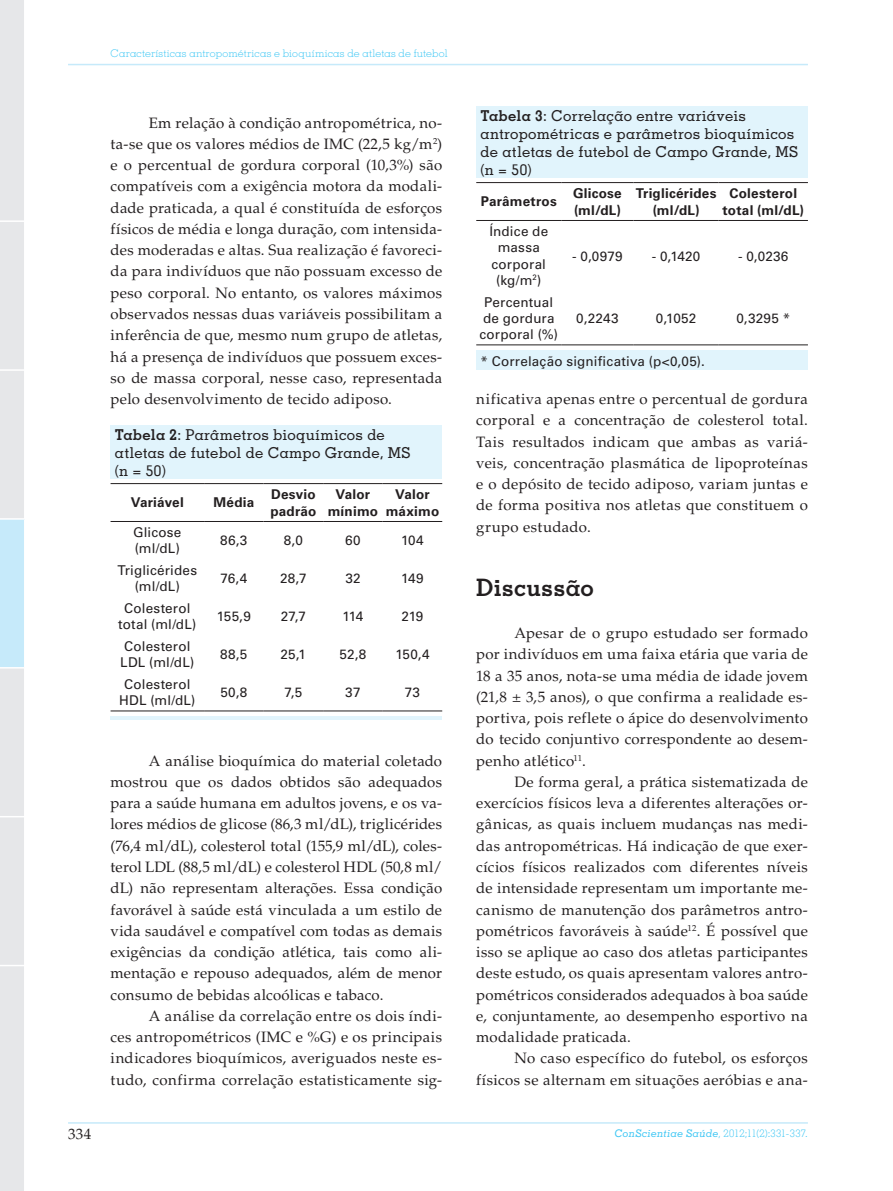
<style>
.page{position:relative;width:893px;height:1191px;background:#fff}
.page>*{position:absolute;margin:0;border:0;box-sizing:border-box;transform-origin:0 0}
.CS_Subtitulo{font:700 24px "Memphis LT Std";letter-spacing:.01em;color:#231f20}
.CS_Normal{font:15px/21.3px "Palatino LT Std";letter-spacing:.02em;color:#231f20;text-align:justify}
.CS_Tabela_-_titulo{font:500 15px/18px "Memphis LT Std";letter-spacing:.015em;color:#231f20}
.CS_Tabela_-_corpo{font:13.5px/16.2px "Univers LT Std";letter-spacing:.01em;color:#231f20;text-align:center}
.t1{font:700 13.5px/16.2px "Univers LT Std";letter-spacing:.015em;color:#231f20;text-align:center}
.t2{font:300 10.5px "Memphis LT Std";letter-spacing:.025em;color:#40c7f4}
.t3{font:300 10.5px "Memphis LT Std";letter-spacing:-.005em;color:#40c7f4}
.s1{font-weight:700}
.s2{font-weight:500;font-style:italic}
</style>
<div class="page">
<hr style="left:68px;top:64px;width:740px;height:1px;background:#c6eafa">
<hr style="left:68px;top:1122px;width:740px;height:1px;background:#c6eafa">
<svg style="left:0;top:0;width:25px;height:1191px;background:#e3e8eb"></svg>
<hr style="left:24px;top:817px;width:2px;height:147px;background:#fff">
<hr style="left:0;top:964px;width:26px;height:2px;background:#fff">
<div style="left:111px;top:425px;width:331px;height:294px;background:#e1f4fc"></div>
<div style="left:111px;top:479px;width:331px;height:236px;background:#fff"></div>
<hr style="left:111px;top:710px;width:93px;height:1px;background:#231f20">
<hr style="left:204px;top:710px;width:60px;height:1px;background:#231f20">
<hr style="left:264px;top:710px;width:59px;height:1px;background:#231f20">
<hr style="left:323px;top:710px;width:60px;height:1px;background:#231f20">
<hr style="left:383px;top:710px;width:59px;height:1px;background:#231f20">
<hr style="left:111px;top:483px;width:93px;height:1px;background:#231f20">
<hr style="left:204px;top:483px;width:60px;height:1px;background:#231f20">
<hr style="left:264px;top:483px;width:59px;height:1px;background:#231f20">
<hr style="left:323px;top:483px;width:60px;height:1px;background:#231f20">
<hr style="left:383px;top:483px;width:59px;height:1px;background:#231f20">
<hr style="left:111px;top:521px;width:93px;height:1px;background:#231f20">
<hr style="left:204px;top:521px;width:60px;height:1px;background:#231f20">
<hr style="left:264px;top:521px;width:59px;height:1px;background:#231f20">
<hr style="left:323px;top:521px;width:60px;height:1px;background:#231f20">
<hr style="left:383px;top:521px;width:59px;height:1px;background:#231f20">
<div style="left:476px;top:106px;width:332px;height:264px;background:#e1f4fc"></div>
<div style="left:476px;top:178px;width:332px;height:171px;background:#fff"></div>
<hr style="left:476px;top:220px;width:85px;height:1px;background:#231f20">
<hr style="left:561px;top:220px;width:73px;height:1px;background:#231f20">
<hr style="left:634px;top:220px;width:85px;height:1px;background:#231f20">
<hr style="left:719px;top:220px;width:89px;height:1px;background:#231f20">
<hr style="left:476px;top:182px;width:85px;height:1px;background:#231f20">
<hr style="left:561px;top:182px;width:73px;height:1px;background:#231f20">
<hr style="left:634px;top:182px;width:85px;height:1px;background:#231f20">
<hr style="left:719px;top:182px;width:89px;height:1px;background:#231f20">
<hr style="left:476px;top:345px;width:85px;height:1px;background:#231f20">
<hr style="left:561px;top:345px;width:73px;height:1px;background:#231f20">
<hr style="left:634px;top:345px;width:85px;height:1px;background:#231f20">
<hr style="left:719px;top:345px;width:89px;height:1px;background:#231f20">
<p class="t2" style="left:111px;top:47px;width:339px">Características antropométricas e bioquímicas de atletas de futebol</p>
<p class="CS_Normal" style="left:111px;top:112px;width:333px;text-indent:38px">Em relação à condição antropométrica, no&shy;ta-se que os valores médios de IMC (22,5 kg/m<sup>2</sup>) e o percentual de gordura corporal (10,3%) são compatíveis com a exigência motora da modali&shy;dade praticada, a qual é constituída de esforços físicos de média e longa duração, com intensida&shy;des moderadas e altas. Sua realização é favoreci&shy;da para indivíduos que não possuam excesso de peso corporal. No entanto, os valores máximos observados nessas duas variáveis possibilitam a inferência de que, mesmo num grupo de atletas, há a presença de indivíduos que possuem exces&shy;so de massa corporal, nesse caso, representada pelo desenvolvimento de tecido adiposo.</p>
<p class="CS_Tabela_-_titulo" style="left:115px;top:426px;width:297px"><span class="s1">Tabela 2</span>: Parâmetros bioquímicos de atletas de futebol de Campo Grande, MS (n = 50)</p>
<p class="t1" style="left:131px;top:495px;width:54px">Variável</p>
<p class="t1" style="left:213px;top:495px;width:42px">Média</p>
<p class="t1" style="left:270px;top:486px;width:48px;text-align:left">Desvio padrão</p>
<p class="t1" style="left:328px;top:486px;width:52px">Valor mínimo</p>
<p class="t1" style="left:386px;top:486px;width:55px">Valor máximo</p>
<p class="CS_Tabela_-_corpo" style="left:133px;top:524px;width:50px;text-align:left">Glicose (ml/dL)</p>
<p class="CS_Tabela_-_corpo" style="left:220px;top:532px;width:29px">86,3</p>
<p class="CS_Tabela_-_corpo" style="left:284px;top:532px;width:21px">8,0</p>
<p class="CS_Tabela_-_corpo" style="left:345px;top:532px;width:17px">60</p>
<p class="CS_Tabela_-_corpo" style="left:401px;top:532px;width:24px">104</p>
<p class="CS_Tabela_-_corpo" style="left:117px;top:562px;width:81px">Triglicérides (ml/dL)</p>
<p class="CS_Tabela_-_corpo" style="left:221px;top:570px;width:28px">76,4</p>
<p class="CS_Tabela_-_corpo" style="left:280px;top:570px;width:28px">28,7</p>
<p class="CS_Tabela_-_corpo" style="left:345px;top:570px;width:17px">32</p>
<p class="CS_Tabela_-_corpo" style="left:401px;top:570px;width:24px">149</p>
<p class="CS_Tabela_-_corpo" style="left:118px;top:600px;width:80px">Colesterol total (ml/dL)</p>
<p class="CS_Tabela_-_corpo" style="left:217px;top:608px;width:36px">155,9</p>
<p class="CS_Tabela_-_corpo" style="left:281px;top:608px;width:27px">27,7</p>
<p class="CS_Tabela_-_corpo" style="left:342px;top:608px;width:23px">114</p>
<p class="CS_Tabela_-_corpo" style="left:401px;top:608px;width:23px">219</p>
<p class="CS_Tabela_-_corpo" style="left:120px;top:638px;width:76px;text-align:left">Colesterol<br>LDL (ml/dL)</p>
<p class="CS_Tabela_-_corpo" style="left:220px;top:646px;width:29px">88,5</p>
<p class="CS_Tabela_-_corpo" style="left:281px;top:646px;width:27px">25,1</p>
<p class="CS_Tabela_-_corpo" style="left:339px;top:646px;width:28px">52,8</p>
<p class="CS_Tabela_-_corpo" style="left:395px;top:646px;width:36px">150,4</p>
<p class="CS_Tabela_-_corpo" style="left:119px;top:676px;width:78px">Colesterol<br>HDL (ml/dL)</p>
<p class="CS_Tabela_-_corpo" style="left:220px;top:684px;width:28px">50,8</p>
<p class="CS_Tabela_-_corpo" style="left:284px;top:684px;width:19px">7,5</p>
<p class="CS_Tabela_-_corpo" style="left:345px;top:684px;width:17px">37</p>
<p class="CS_Tabela_-_corpo" style="left:405px;top:684px;width:17px">73</p>
<p class="CS_Normal" style="left:111px;top:750px;width:333px;text-indent:38px">A análise bioquímica do material coletado mostrou que os dados obtidos são adequados para a saúde humana em adultos jovens, e os va&shy;lores médios de glicose (86,3 ml/dL), triglicérides (76,4 ml/dL), colesterol total (155,9 ml/dL), coles&shy;terol LDL (88,5 ml/dL) e colesterol HDL (50,8 ml/ dL) não representam alterações. Essa condição favorável à saúde está vinculada a um estilo de vida saudável e compatível com todas as demais exigências da condição atlética, tais como ali&shy;mentação e repouso adequados, além de menor consumo de bebidas alcoólicas e tabaco.</p>
<p class="CS_Normal" style="left:111px;top:1005px;width:333px;text-indent:38px">A análise da correlação entre os dois índi&shy;ces antropométricos (IMC e %G) e os principais indicadores bioquímicos, averiguados neste es&shy;tudo, confirma correlação estatisticamente sig-</p>
<p class="CS_Tabela_-_titulo" style="left:480px;top:107px;width:319px"><span class="s1">Tabela 3</span>: Correlação entre variáveis antropométricas e parâmetros bioquímicos de atletas de futebol de Campo Grande, MS (n = 50)</p>
<p class="t1" style="left:481px;top:194px;width:78px">Parâmetros</p>
<p class="t1" style="left:573px;top:186px;width:50px;text-align:left">Glicose (ml/dL)</p>
<p class="t1" style="left:636px;top:186px;width:82px">Triglicérides (ml/dL)</p>
<p class="t1" style="left:723px;top:186px;width:83px">Colesterol total (ml/dL)</p>
<p class="CS_Tabela_-_corpo" style="left:489px;top:223px;width:60px">Índice de massa corporal (kg/m<sup>2</sup>)</p>
<p class="CS_Tabela_-_corpo" style="left:572px;top:248px;width:52px">- 0,0979</p>
<p class="CS_Tabela_-_corpo" style="left:652px;top:248px;width:50px">- 0,1420</p>
<p class="CS_Tabela_-_corpo" style="left:738px;top:248px;width:52px">- 0,0236</p>
<p class="CS_Tabela_-_corpo" style="left:479px;top:294px;width:80px">Percentual de gordura corporal (%)</p>
<p class="CS_Tabela_-_corpo" style="left:576px;top:310px;width:44px">0,2243</p>
<p class="CS_Tabela_-_corpo" style="left:656px;top:310px;width:42px">0,1052</p>
<p class="CS_Tabela_-_corpo" style="left:736px;top:310px;width:55px">0,3295 *</p>
<p class="CS_Tabela_-_corpo" style="left:480px;top:353px;width:226px">* Correlação significativa (p&lt;0,05).</p>
<p class="CS_Normal" style="left:476px;top:388px;width:333px">nificativa apenas entre o percentual de gordura corporal e a concentração de colesterol total.<br>Tais resultados indicam que ambas as variá&shy;veis, concentração plasmática de lipoproteínas e o depósito de tecido adiposo, variam juntas e de forma positiva nos atletas que constituem o grupo estudado.</p>
<p class="CS_Subtitulo" style="left:476px;top:572px;width:119px">Discussão</p>
<p class="CS_Normal" style="left:476px;top:622px;width:333px;text-indent:38px">Apesar de o grupo estudado ser formado por indivíduos em uma faixa etária que varia de 18 a 35 anos, nota-se uma média de idade jovem (21,8 ± 3,5 anos), o que confirma a realidade es&shy;portiva, pois reflete o ápice do desenvolvimento do tecido conjuntivo correspondente ao desem&shy;penho atlético<sup>11</sup>.</p>
<p class="CS_Normal" style="left:476px;top:771px;width:333px;text-indent:38px">De forma geral, a prática sistematizada de exercícios físicos leva a diferentes alterações or&shy;gânicas, as quais incluem mudanças nas medi&shy;das antropométricas. Há indicação de que exer&shy;cícios físicos realizados com diferentes níveis de intensidade representam um importante me&shy;canismo de manutenção dos parâmetros antro&shy;pométricos favoráveis à saúde<sup>12</sup>. É possível que isso se aplique ao caso dos atletas participantes deste estudo, os quais apresentam valores antro&shy;pométricos considerados adequados à boa saúde e, conjuntamente, ao desempenho esportivo na modalidade praticada.</p>
<p class="CS_Normal" style="left:476px;top:1048px;width:333px;text-align:right">No caso específico do futebol, os esforços físicos se alternam em situações aeróbias e ana-</p>
<p class="CS_Normal" style="left:68px;top:1123px;width:25px">334</p>
<p class="t3" style="left:615px;top:1127px;width:195px"><span class="s2">ConScientiae Saúde</span>, 2012;11(2):331-337.</p>
</div>
